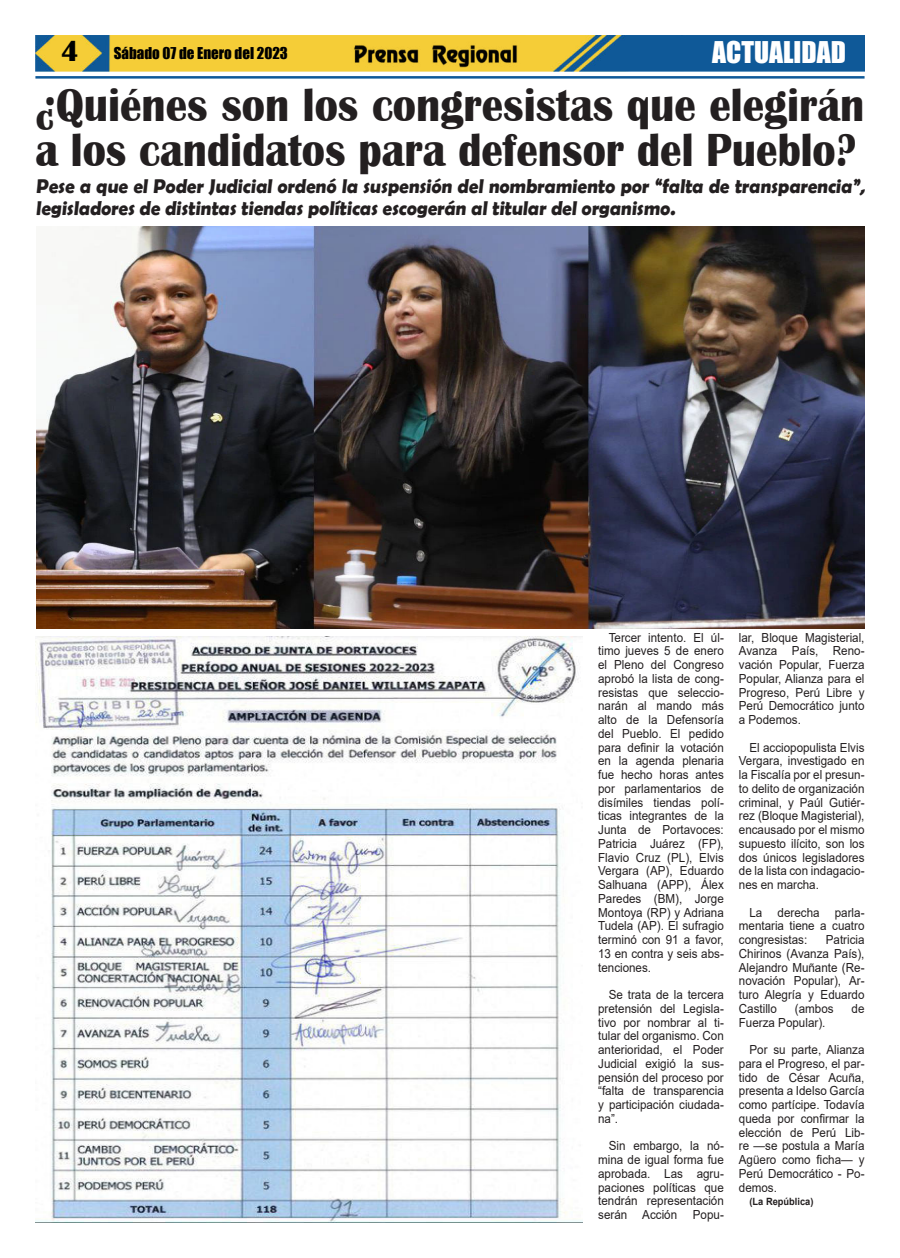
<style>
.page{position:relative;width:900px;height:1258px;background:#fff}
.page>*{position:absolute;margin:0;border:0;box-sizing:border-box;transform-origin:0 0}
.t1{font:700 47.75px/45px "Britannic";color:#231f20;scale:.9 1}
.t2{font:27.5px "Impact";color:#fff}
.t3{font:700 20px/22.5px "Berlin Sans FB Demi";color:#231f20;scale:.95 1}
.t4{font:15px "Impact";color:#000}
.t5{font:12.5px/13.8px "Arial";color:#231f20;text-align:justify;scale:.93 1}
.t6{font:700 10px "Arial";color:#231f20;scale:.93 1}
.s1{font-family:"Britannic";font-weight:700;font-size:30px}
</style>
<div class="page">
<img style="left:35px;top:35px;width:830px;height:36px">
<hr style="left:35px;top:76px;width:830px;height:3px;background:#0f5998">
<img style="left:351px;top:41px;width:169px;height:27px">
<img style="left:36px;top:227px;width:828px;height:402px">
<img style="left:36px;top:636px;width:547px;height:586px">
<p class="t4" style="left:61px;top:45px;width:229px"><span class="s1">4</span> Sábado 07 de Enero del 2023</p>
<h2 class="t2" style="left:712px;top:37px;width:135px">ACTUALIDAD</h2>
<h1 class="t1" style="left:35px;top:86px;width:923px">¿Quiénes son los congresistas que elegirán a los candidatos para defensor del Pueblo?</h1>
<h3 class="t3" style="left:36px;top:174px;width:874px">Pese a que el Poder Judicial ordenó la suspensión del nombramiento por “falta de transparencia”, legisladores de distintas tiendas políticas escogerán al titular del organismo.</h3>
<p class="t5" style="left:598px;top:630px;width:137px;text-indent:11px">Tercer intento. El úl&shy;timo jueves 5 de enero el Pleno del Congreso aprobó la lista de cong&shy;resistas que seleccio&shy;narán al mando más alto de la Defensoría del Pueblo. El pedido para definir la votación en la agenda plenaria fue hecho horas antes por parlamentarios de disímiles tiendas polí&shy;ticas integrantes de la Junta de Portavoces:<br>Patricia Juárez (FP), Flavio Cruz (PL), Elvis Vergara (AP), Eduardo Salhuana (APP), Álex Paredes (BM), Jorge Montoya (RP) y Adriana Tudela (AP). El sufragio terminó con 91 a favor, 13 en contra y seis abs&shy;tenciones.</p>
<p class="t5" style="left:598px;top:988px;width:137px;text-indent:11px">Se trata de la tercera pretensión del Legisla&shy;tivo por nombrar al ti&shy;tular del organismo. Con anterioridad, el Poder Judicial exigió la sus&shy;pensión del proceso por “falta de transparencia y participación ciudada&shy;na”.</p>
<p class="t5" style="left:598px;top:1139px;width:137px;text-indent:11px">Sin embargo, la nó&shy;mina de igual forma fue aprobada. Las agru&shy;paciones políticas que tendrán representación serán Acción</p>
<p class="t5" style="left:693px;top:1208px;width:35px">Popu-</p>
<p class="t5" style="left:739px;top:630px;width:137px">lar, Bloque Magisterial, Avanza País, Reno&shy;vación Popular, Fuerza Popular, Alianza para el Progreso, Perú Libre y Perú Democrático junto a Podemos.</p>
<p class="t5" style="left:739px;top:740px;width:137px;text-indent:11px">El acciopopulista Elvis Vergara, investigado en la Fiscalía por el presun&shy;to delito de organización criminal, y Paúl Gutiér&shy;rez (Bloque Magisterial), encausado por el mismo supuesto ilícito, son los dos únicos legisladores de la lista con indagacio&shy;nes en marcha.</p>
<p class="t5" style="left:739px;top:905px;width:137px;text-indent:11px">La derecha parla&shy;mentaria tiene a cuatro congresistas:</p>
<p class="t5" style="left:739px;top:933px;width:137px;text-indent:87px">Patricia Chirinos (Avanza País), Alejandro Muñante (Re&shy;novación Popular), Ar&shy;turo Alegría y Eduardo Castillo</p>
<p class="t5" style="left:795px;top:1001px;width:43px">(ambos</p>
<p class="t5" style="left:852px;top:1001px;width:15px">de</p>
<p class="t5" style="left:739px;top:1015px;width:95px">Fuerza Popular).</p>
<p class="t5" style="left:739px;top:1043px;width:137px;text-indent:11px">Por su parte, Alianza para el Progreso, el par&shy;tido de César Acuña, presenta a Idelso García como partícipe. Todavía queda por confirmar la elección de Perú Lib&shy;re —se postula a María Agüero como ficha— y Perú Democrático - Po&shy;demos.</p>
<p class="t6" style="left:750px;top:1198px;width:70px">(La República)</p>
</div>
